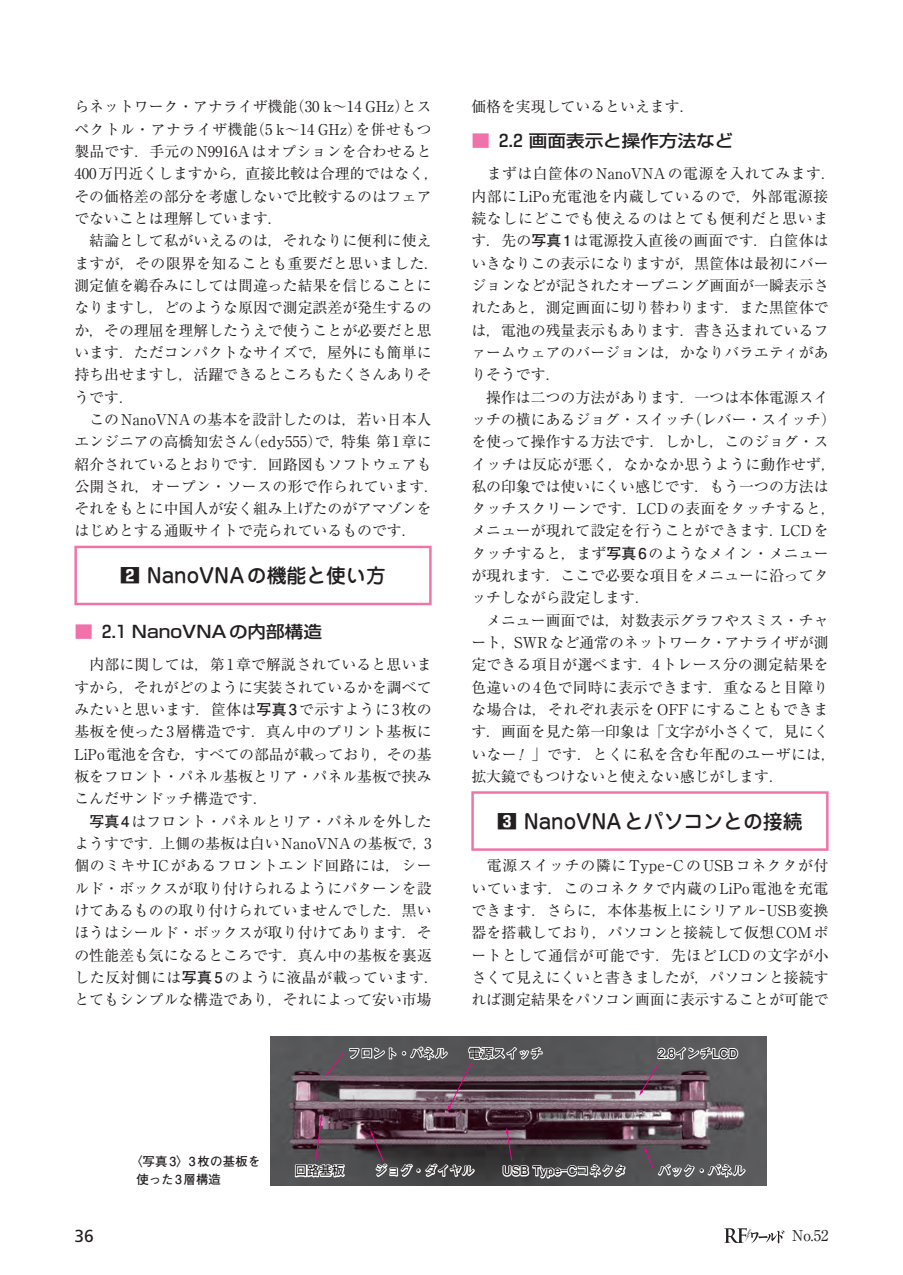
<style>
.page{position:relative;width:903px;height:1275px;background:#fff}
.page>*{position:absolute;margin:0;border:0;box-sizing:border-box;transform-origin:0 0}
.t1{font:500 19.78px "Jun 34 Pro";color:#231f20}
.t2{font:17.32px "Frutiger LT Std";color:#231f20}
.t3{font:500 16.8px "Shin Go Pr 6";color:#231f20;scale:1.11 1}
.t4{font:14.88px/22.4px "Ryumin Pr 6";color:#231f20}
.t5{font:700 12.42px "Futo Go B101 Pro";color:#231f20}
.t6{font:700 12.42px/18.6px "Futo Go B101 Pr 6";letter-spacing:.02em;color:#231f20}
.s1{font-family:"Shin Go Pr 6";font-weight:700;font-size:17.85px}
.s2{color:#f171ab}
.s3{font-family:"Hankaku Num Sgm";font-weight:400}
.s4{font-family:"Futo Go B101 Pr 6";font-weight:700}
.s5{font-style:italic}
</style>
<div class="page">
<svg style="left:724px;top:1228px;width:60px;height:15px"></svg>
<div style="left:74px;top:546px;width:358px;height:59px;background:#f171ab"></div>
<div style="left:77px;top:548px;width:352px;height:55px;background:#fff"></div>
<svg style="left:471px;top:791px;width:357px;height:60px;background:#f388b8"></svg>
<div style="left:474px;top:794px;width:352px;height:54px;background:#fff"></div>
<img style="left:270px;top:1037px;width:496px;height:149px">
<svg style="left:639px;top:1045px;width:100px;height:51px;background:#766d73"></svg>
<svg style="left:644px;top:1147px;width:103px;height:31px;background:#6f6d70"></svg>
<svg style="left:294px;top:1045px;width:334px;height:141px;background:#63575d"></svg>
<p class="t4" style="left:74px;top:95px;width:366px">らネットワーク・アナライザ機能（30 k～14 GHz）とスペクトル・アナライザ機能（5 k～14 GHz）を併せもつ製品です．手元のN9916Aはオプションを合わせると<br>400万円近くしますから，直接比較は合理的ではなく，その価格差の部分を考慮しないで比較するのはフェアでないことは理解しています．<br>　結論として私がいえるのは，それなりに便利に使えますが，その限界を知ることも重要だと思いました．測定値を鵜呑みにしては間違った結果を信じることになりますし，どのような原因で測定誤差が発生するのか，その理屈を理解したうえで使うことが必要だと思います．ただコンパクトなサイズで，屋外にも簡単に持ち出せますし，活躍できるところもたくさんありそうです．<br>　このNanoVNAの基本を設計したのは，若い日本人エンジニアの高橋知宏さん（edy555）で，特集 第1章に紹介されているとおりです．回路図もソフトウェアも公開され，オープン・ソースの形で作られています．それをもとに中国人が安く組み上げたのがアマゾンをはじめとする通販サイトで売られているものです．</p>
<h1 class="t1" style="left:120px;top:560px;width:267px"><span class="s1">2</span> NanoVNAの機能と使い方</h1>
<p class="t3" style="left:74px;top:617px;width:225px"><span class="s2">■</span> <span class="s3">2</span>.<span class="s3">1</span> NanoVNAの内部構造</p>
<p class="t4" style="left:74px;top:653px;width:359px;text-align:justify">　内部に関しては，第1章で解説されていると思いますから，それがどのように実装されているかを調べてみたいと思います．筐体は<span class="s4">写真3</span>で示すように3枚の基板を使った3層構造です．真ん中のプリント基板にLiPo電池を含む，すべての部品が載っており，その基板をフロント・パネル基板とリア・パネル基板で挟みこんだサンドッチ構造です．</p>
<p class="t4" style="left:74px;top:809px;width:366px;text-align:center"><span class="s4">写真4</span>はフロント・パネルとリア・パネルを外した<br>ようすです．上側の基板は白いNanoVNAの基板で，3個のミキサICがあるフロントエンド回路には，シールド・ボックスが取り付けられるようにパターンを設けてあるものの取り付けられていませんでした．黒いほうはシールド・ボックスが取り付けてあります．その性能差も気になるところです．真ん中の基板を裏返した反対側には<span class="s4">写真5</span>のように液晶が載っています．とてもシンプルな構造であり，それによって安い市場</p>
<p class="t4" style="left:471px;top:95px;width:225px">価格を実現しているといえます．</p>
<p class="t3" style="left:471px;top:126px;width:238px"><span class="s2">■</span> <span class="s3">2</span>.<span class="s3">2</span> 画面表示と操作方法など</p>
<p class="t4" style="left:471px;top:162px;width:366px">　まずは白筐体のNanoVNAの電源を入れてみます．内部にLiPo充電池を内蔵しているので，外部電源接続なしにどこでも使えるのはとても便利だと思います．先の<span class="s4">写真1</span>は電源投入直後の画面です．白筐体はいきなりこの表示になりますが，黒筐体は最初にバージョンなどが記されたオープニング画面が一瞬表示されたあと，測定画面に切り替わります．また黒筐体では，電池の残量表示もあります．書き込まれているファームウェアのバージョンは，かなりバラエティがありそうです．<br>　操作は二つの方法があります．一つは本体電源スイッチの横にあるジョグ・スイッチ（レバー・スイッチ）を使って操作する方法です．しかし，このジョグ・スイッチは反応が悪く，なかなか思うように動作せず，私の印象では使いにくい感じです．もう一つの方法はタッチスクリーンです．LCDの表面をタッチすると，メニューが現れて設定を行うことができます．LCDをタッチすると，まず<span class="s4">写真6</span>のようなメイン・メニューが現れます．ここで必要な項目をメニューに沿ってタッチしながら設定します．<br>　メニュー画面では，対数表示グラフやスミス・チャート，SWRなど通常のネットワーク・アナライザが測定できる項目が選べます．4トレース分の測定結果を色違いの4色で同時に表示できます．重なると目障りな場合は，それぞれ表示をOFFにすることもできます．画面を見た第一印象は「文字が小さくて，見にくいなー<span class="s5">！</span>」です．とくに私を含む年配のユーザには，拡大鏡でもつけないと使えない感じがします．</p>
<h1 class="t1" style="left:497px;top:805px;width:307px"><span class="s1">3</span> NanoVNAとパソコンとの接続</h1>
<p class="t4" style="left:471px;top:854px;width:359px;text-align:justify">　電源スイッチの隣にType― CのUSBコネクタが付いています．このコネクタで内蔵のLiPo電池を充電できます．さらに，本体基板上にシリアル― USB変換器を搭載しており，パソコンと接続して仮想COMポートとして通信が可能です．先ほどLCDの文字が小さくて見えにくいと書きましたが，パソコンと接続すれば測定結果をパソコン画面に表示することが可能で</p>
<p class="t5" style="left:348px;top:1043px;width:101px">フロント・パネル</p>
<p class="t5" style="left:468px;top:1043px;width:76px">電源スイッチ</p>
<p class="t5" style="left:658px;top:1043px;width:81px">2.8インチLCD</p>
<p class="t6" style="left:136px;top:1151px;width:126px;text-indent:-6px">〈写真3〉3枚の基板を使った3層構造</p>
<p class="t5" style="left:295px;top:1161px;width:51px">回路基板</p>
<p class="t5" style="left:375px;top:1161px;width:101px">ジョグ・ダイヤル</p>
<p class="t5" style="left:502px;top:1161px;width:126px">USB Type-Cコネクタ</p>
<p class="t5" style="left:658px;top:1161px;width:88px">バック・パネル</p>
<p class="t2" style="left:74px;top:1226px;width:21px">36</p>
<p class="t4" style="left:792px;top:1224px;width:38px">No.52</p>
</div>
